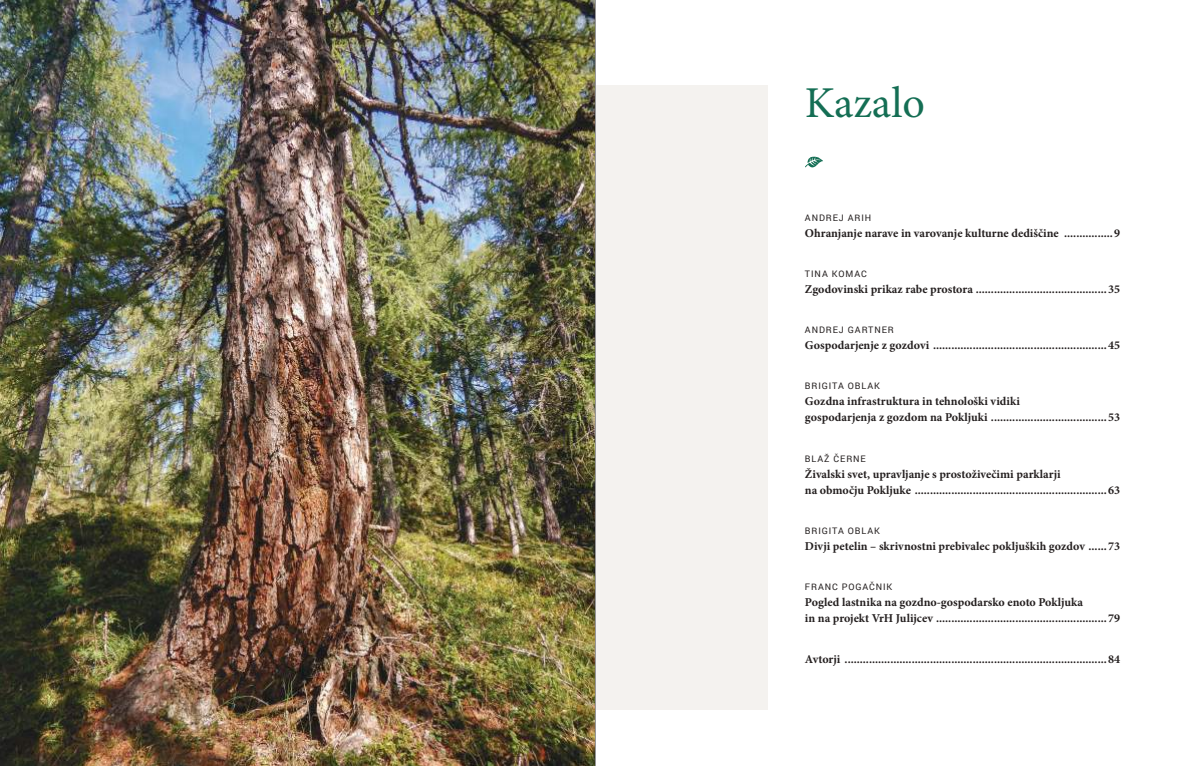
<style>
.page{position:relative;width:1191px;height:766px;background:#fff}
.page>*{position:absolute;margin:0;border:0;box-sizing:border-box;transform-origin:0 0}
.t1{font:44px "Minion Pro";color:#146e54}
.t2{font:700 12px/16px "Minion Pro";color:#241f1f}
.t3{font:9px "Roboto";letter-spacing:.1em;color:#241f1f}
</style>
<div class="page">
<div style="left:0;top:85px;width:767px;height:624px;background:#f4f2ef"></div>
<svg style="left:805px;top:156px;width:18px;height:12px"></svg>
<img style="left:0;top:0;width:595px;height:765px">
<hr style="left:595px;top:0;width:1px;height:765px;background:#969698">
<h1 class="t1" style="left:805px;top:74px;width:121px">Kazalo</h1>
<p class="t3" style="left:805px;top:211px;width:68px">ANDREJ ARIH</p>
<p class="t2" style="left:805px;top:225px;width:317px">Ohranjanje narave in varovanje kulturne dediščine ................9</p>
<p class="t3" style="left:805px;top:267px;width:63px">TINA KOMAC</p>
<p class="t2" style="left:805px;top:281px;width:317px">Zgodovinski prikaz rabe prostora ...........................................35</p>
<p class="t3" style="left:805px;top:323px;width:90px">ANDREJ GARTNER</p>
<p class="t2" style="left:805px;top:337px;width:317px">Gospodarjenje z gozdovi .........................................................45</p>
<p class="t3" style="left:805px;top:380px;width:76px">BRIGITA OBLAK</p>
<p class="t2" style="left:805px;top:393px;width:317px">Gozdna infrastruktura in tehnološki vidiki<br>gospodarjenja z gozdom na Pokljuki ......................................53</p>
<p class="t3" style="left:805px;top:452px;width:62px">BLAŽ ČERNE</p>
<p class="t2" style="left:805px;top:465px;width:317px">Živalski svet, upravljanje s prostoživečimi parklarji<br>na območju Pokljuke ...............................................................63</p>
<p class="t3" style="left:805px;top:524px;width:76px">BRIGITA OBLAK</p>
<p class="t2" style="left:805px;top:537px;width:317px">Divji petelin – skrivnostni prebivalec pokljuških gozdov ......73</p>
<p class="t3" style="left:805px;top:580px;width:89px">FRANC POGAČNIK</p>
<p class="t2" style="left:805px;top:594px;width:317px">Pogled lastnika na gozdno-gospodarsko enoto Pokljuka<br>in na projekt VrH Julijcev ........................................................79</p>
<p class="t2" style="left:805px;top:650px;width:317px">Avtorji ......................................................................................84</p>
</div>
